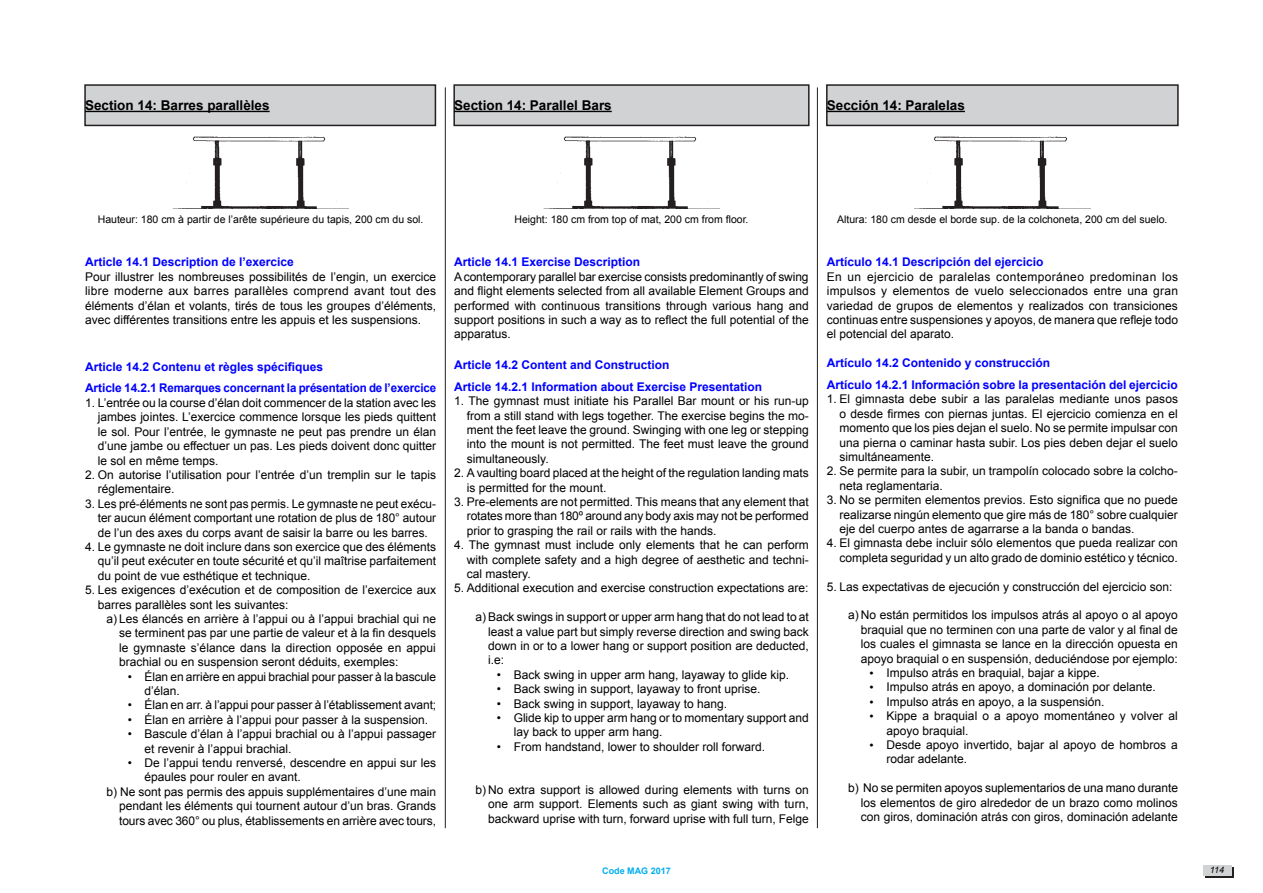
<style>
.page{position:relative;width:1263px;height:893px;background:#fff}
.page>*{position:absolute;margin:0;border:0;box-sizing:border-box;transform-origin:0 0}
.Capitulo{font:700 13.5px "Arial";color:#000}
._1{font:12px/14.4px "Arial";color:#000;text-align:justify}
._2{font:12px/14.4px "Arial";color:#000;text-align:justify}
._3{font:12px/14.4px "Arial";color:#000}
.Articulo{font:700 12px "Arial";color:#00f}
.t1{font:10.5px "Arial";color:#000}
.t2{font:700 9px "Arial";color:#00aeef}
.t3{font:italic 9px "Arial";color:#000}
.s1{font-family:"Times New Roman"}
</style>
<div class="page">
<svg style="left:1205px;top:867px;width:29px;height:11px"></svg>
<div style="left:1202px;top:865px;width:29px;height:10px;background:#d1d2d4"></div>
<hr style="left:445px;top:87px;width:1px;height:741px;background:#231f20">
<hr style="left:817px;top:87px;width:1px;height:741px;background:#231f20">
<div style="left:85px;top:85px;width:350px;height:40px;background:#d1d2d4"></div>
<div style="left:84px;top:84px;width:352px;height:42px;border:2px solid #231f20"></div>
<div style="left:454px;top:85px;width:355px;height:40px;background:#d1d2d4"></div>
<div style="left:453px;top:84px;width:356px;height:42px;border:2px solid #231f20"></div>
<div style="left:827px;top:85px;width:351px;height:40px;background:#d1d2d4"></div>
<div style="left:826px;top:84px;width:353px;height:42px;border:2px solid #231f20"></div>
<hr style="left:85px;top:111px;width:185px;height:1px;background:#000">
<img style="left:173px;top:136px;width:175px;height:73px">
<hr style="left:454px;top:111px;width:158px;height:1px;background:#000">
<img style="left:544px;top:136px;width:175px;height:73px">
<hr style="left:827px;top:111px;width:138px;height:1px;background:#000">
<img style="left:915px;top:136px;width:175px;height:73px">
<p class="Capitulo" style="left:85px;top:96px;width:186px">Section 14: Barres parallèles</p>
<p class="Capitulo" style="left:454px;top:96px;width:159px">Section 14: Parallel Bars</p>
<p class="Capitulo" style="left:827px;top:96px;width:140px">Sección 14: Paralelas</p>
<p class="t1" style="left:98px;top:213px;width:327px">Hauteur: 180 cm à partir de l’arête supérieure du tapis, 200 cm du sol.</p>
<p class="Articulo" style="left:85px;top:254px;width:210px">Article 14.1 Description de l’exercice</p>
<p class="_1" style="left:85px;top:270px;width:353px">Pour illustrer les nombreuses possibilités de l’engin, un exercice libre moderne aux barres parallèles comprend avant tout des éléments d’élan et volants, tirés de tous les groupes d’éléments, avec différentes transitions entre les appuis et les suspensions.</p>
<p class="Articulo" style="left:85px;top:359px;width:240px">Article 14.2 Contenu et règles spécifiques</p>
<p class="Articulo" style="left:85px;top:380px;width:353px">Article 14.2.1 Remarques concernant la présentation de l’exercice</p>
<p class="_1" style="left:98px;top:396px;width:340px;text-indent:-13px">1. L’entrée ou la course d’élan doit commencer de la station avec les jambes jointes. L’exercice commence lorsque les pieds quittent le sol. Pour l’entrée, le gymnaste ne peut pas prendre un élan d’une jambe ou effectuer un pas. Les pieds doivent donc quitter le sol en même temps.</p>
<p class="_1" style="left:98px;top:468px;width:340px;text-indent:-13px">2. On autorise l’utilisation pour l’entrée d’un tremplin sur le tapis réglementaire.</p>
<p class="_1" style="left:98px;top:496px;width:340px;text-indent:-13px">3. Les pré-éléments ne sont pas permis. Le gymnaste ne peut exécu&shy;ter aucun élément comportant une rotation de plus de 180° autour de l’un des axes du corps avant de saisir la barre ou les barres.</p>
<p class="_1" style="left:98px;top:540px;width:340px;text-indent:-13px">4. Le gymnaste ne doit inclure dans son exercice que des éléments qu’il peut exécuter en toute sécurité et qu’il maîtrise parfaitement du point de vue esthétique et technique.</p>
<p class="_1" style="left:98px;top:583px;width:340px;text-indent:-13px">5. Les exigences d’exécution et de composition de l’exercice aux barres parallèles sont les suivantes:</p>
<p class="_2" style="left:119px;top:612px;width:319px;text-indent:-13px">a) Les élancés en arrière à l’appui ou à l’appui brachial qui ne se terminent pas par une partie de valeur et à la fin desquels le gymnaste s’élance dans la direction opposée en appui brachial ou en suspension seront déduits, exemples:</p>
<p class="_3" style="left:145px;top:669px;width:293px;text-indent:-17px">• Élan en arrière en appui brachial pour passer à la bascule d’élan.</p>
<p class="_3" style="left:128px;top:698px;width:310px">• Élan en arr. à l’appui pour passer à l’établissement avant;</p>
<p class="_3" style="left:128px;top:712px;width:302px">• Élan en arrière à l’appui pour passer à la suspension.</p>
<p class="_3" style="left:145px;top:727px;width:293px;text-indent:-17px">• Bascule d’élan à l’appui brachial ou à l’appui passager et revenir à l’appui brachial.</p>
<p class="_3" style="left:145px;top:756px;width:293px;text-indent:-17px">• De l’appui tendu renversé, descendre en appui sur les épaules pour rouler en avant.</p>
<p class="_2" style="left:119px;top:784px;width:319px;text-indent:-13px">b) Ne sont pas permis des appuis supplémentaires d’une main pendant les éléments qui tournent autour d’un bras. Grands tours avec 360° ou plus, établissements en arrière avec tours,</p>
<p class="t1" style="left:514px;top:213px;width:236px">Height: 180 cm from top of mat, 200 cm from floor.</p>
<p class="Articulo" style="left:454px;top:254px;width:188px">Article 14.1 Exercise Description</p>
<p class="_1" style="left:454px;top:270px;width:356px">A contemporary parallel bar exercise consists predominantly of swing and flight elements selected from all available Element Groups and performed with continuous transitions through various hang and support positions in such a way as to reflect the full potential of the apparatus.</p>
<p class="Articulo" style="left:454px;top:357px;width:217px">Article 14.2 Content and Construction</p>
<p class="Articulo" style="left:454px;top:378px;width:310px">Article 14.2.1 Information about Exercise Presentation</p>
<p class="_1" style="left:467px;top:394px;width:343px;text-indent:-13px">1. The gymnast must initiate his Parallel Bar mount or his run-up from a still stand with legs together. The exercise begins the mo&shy;ment the feet leave the ground. Swinging with one leg or stepping into the mount is not permitted. The feet must leave the ground simultaneously.</p>
<p class="_1" style="left:467px;top:466px;width:343px;text-indent:-13px">2. A vaulting board placed at the height of the regulation landing mats is permitted for the mount.</p>
<p class="_1" style="left:467px;top:495px;width:343px;text-indent:-13px">3. Pre-elements are not permitted. This means that any element that rotates more than 180º around any body axis may not be performed prior to grasping the rail or rails with the hands.</p>
<p class="_1" style="left:467px;top:538px;width:343px;text-indent:-13px">4. The gymnast must include only elements that he can perform with complete safety and a high degree of aesthetic and techni&shy;cal mastery.</p>
<p class="_1" style="left:454px;top:581px;width:356px">5. Additional execution and exercise construction expectations are:</p>
<p class="_2" style="left:488px;top:610px;width:322px;text-indent:-13px">a) Back swings in support or upper arm hang that do not lead to at least a value part but simply reverse direction and swing back down in or to a lower hang or support position are deducted, i.e:</p>
<p class="_3" style="left:497px;top:667px;width:294px">• Back swing in upper arm hang, layaway to glide kip.</p>
<p class="_3" style="left:497px;top:682px;width:265px">• Back swing in support, layaway to front uprise.</p>
<p class="_3" style="left:497px;top:696px;width:232px">• Back swing in support, layaway to hang.</p>
<p class="_3" style="left:514px;top:711px;width:297px;text-indent:-17px">• Glide kip to upper arm hang or to momentary support and lay back to upper arm hang.</p>
<p class="_3" style="left:497px;top:739px;width:270px">• From handstand, lower to shoulder roll forward.</p>
<p class="_2" style="left:488px;top:783px;width:322px;text-indent:-13px">b) No extra support is allowed during elements with turns on one arm support. Elements such as giant swing with turn, backward uprise with turn, forward uprise with full turn, Felge</p>
<p class="t1" style="left:837px;top:213px;width:332px">Altura: 180 cm desde el borde sup. de la colchoneta, 200 cm del suelo.</p>
<p class="Articulo" style="left:827px;top:254px;width:218px">Artículo 14.1 Descripción del ejercicio</p>
<p class="_1" style="left:827px;top:270px;width:353px">En un ejercicio de paralelas contemporáneo predominan los impulsos y elementos de vuelo seleccionados entre una gran variedad de grupos de elementos y realizados con transiciones continuas entre suspensiones y apoyos, de manera que refleje todo el potencial del aparato.</p>
<p class="Articulo" style="left:827px;top:355px;width:225px">Artículo 14.2 Contenido y construcción</p>
<p class="Articulo" style="left:827px;top:377px;width:353px">Artículo 14.2.1 Información sobre la presentación del ejercicio</p>
<p class="_1" style="left:839px;top:392px;width:340px;text-indent:-13px">1. El gimnasta debe subir a las paralelas mediante unos pasos o desde firmes con piernas juntas. El ejercicio comienza en el momento que los pies dejan el suelo. No se permite impulsar con una pierna o caminar hasta subir. Los pies deben dejar el suelo simultáneamente.</p>
<p class="_1" style="left:839px;top:464px;width:340px;text-indent:-13px">2. Se permite para la subir, un trampolín colocado sobre la colcho&shy;neta reglamentaria.</p>
<p class="_1" style="left:839px;top:493px;width:340px;text-indent:-13px">3. No se permiten elementos previos. Esto significa que no puede realizarse ningún elemento que gire más de 180° sobre cualquier eje del cuerpo antes de agarrarse a la banda o bandas.</p>
<p class="_1" style="left:827px;top:536px;width:353px;text-align:right">4. El gimnasta debe incluir sólo elementos que pueda realizar con completa seguridad y un alto grado de dominio estético y técnico.</p>
<p class="_1" style="left:827px;top:579px;width:347px">5. Las expectativas de ejecución y construcción del ejercicio son:</p>
<p class="_2" style="left:861px;top:608px;width:319px;text-indent:-13px">a) No están permitidos los impulsos atrás al apoyo o al apoyo braquial que no terminen con una parte de valor y al final de los cuales el gimnasta se lance en la dirección opuesta en apoyo braquial o en suspensión, deduciéndose por ejemplo:</p>
<p class="_3" style="left:869px;top:666px;width:232px"><span class="s1">•</span> Impulso atrás en braquial, bajar a kippe.</p>
<p class="_3" style="left:869px;top:680px;width:288px"><span class="s1">•</span> Impulso atrás en apoyo, a dominación por delante.</p>
<p class="_3" style="left:869px;top:694px;width:237px"><span class="s1">•</span> Impulso atrás en apoyo, a la suspensión.</p>
<p class="_3" style="left:886px;top:709px;width:293px;text-indent:-17px"><span class="s1">•</span> Kippe a braquial o a apoyo momentáneo y volver al apoyo braquial.</p>
<p class="_3" style="left:886px;top:738px;width:293px;text-indent:-17px"><span class="s1">•</span> Desde apoyo invertido, bajar al apoyo de hombros a rodar adelante.</p>
<p class="_2" style="left:861px;top:781px;width:319px;text-indent:-13px">b) No se permiten apoyos suplementarios de una mano durante los elementos de giro alrededor de un brazo como molinos con giros, dominación atrás con giros, dominación adelante</p>
<p class="t2" style="left:602px;top:865px;width:70px">Code MAG 2017</p>
<p class="t3" style="left:1210px;top:864px;width:16px">114</p>
</div>
